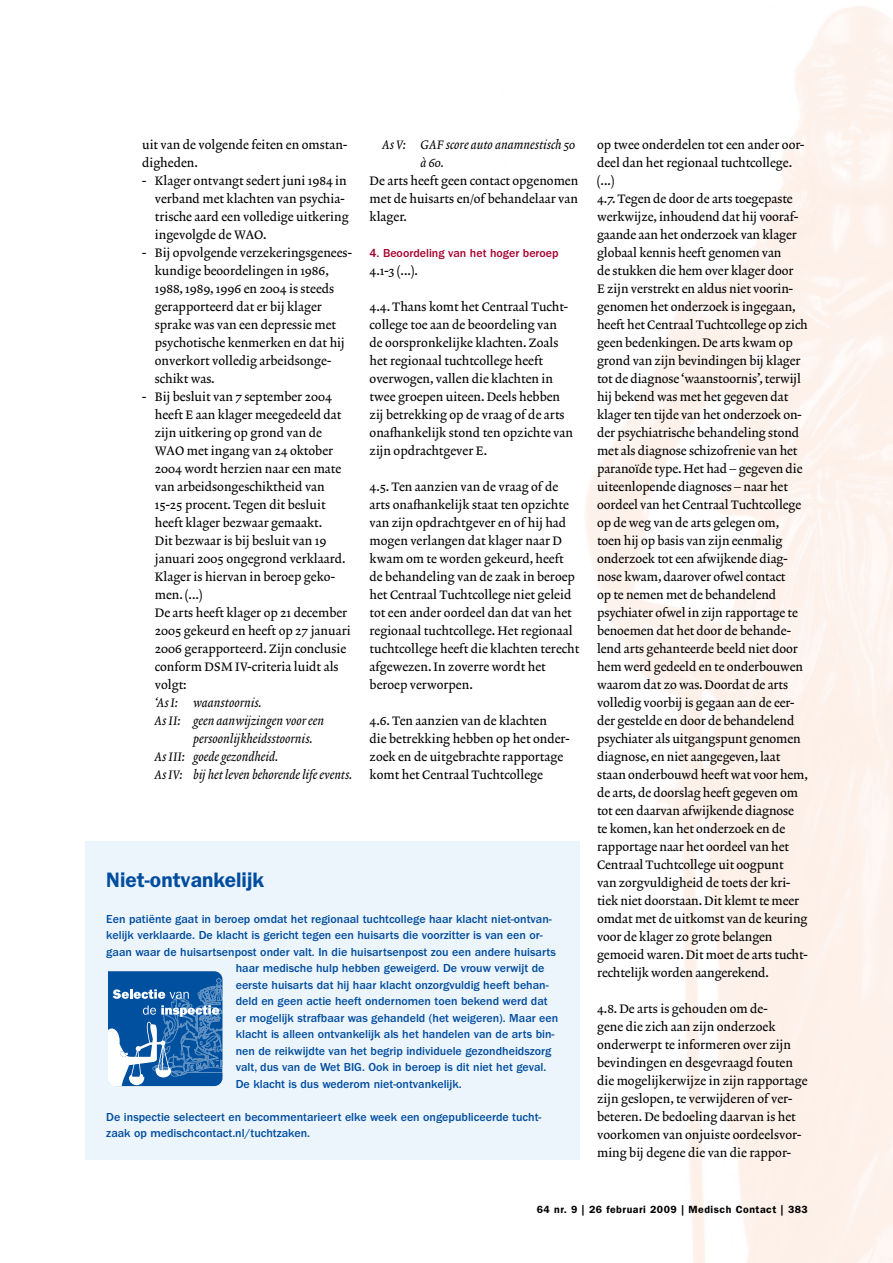
<style>
.page{position:relative;width:893px;height:1263px;background:#fff}
.page>*{position:absolute;margin:0;border:0;box-sizing:border-box;transform-origin:0 0}
.t1{font:600 21px "ITC Franklin Gothic Std";color:#004d9f}
.t2{font:12.45px/18px "Lexicon No 2 Roman A";color:#000}
.t3{font:12.45px/18px "Lexicon No 2 Italic A";color:#000}
.t4{font:500 12px/16.5px "ITC Franklin Gothic Std";color:#004d9f}
.t5{font:500 12px "ITC Franklin Gothic Std";color:#a7002d}
.t6{font:600 10.5px "ITC Franklin Gothic Std";letter-spacing:.05em;color:#000}
</style>
<div class="page">
<div style="left:85px;top:841px;width:495px;height:318px;background:#edf5fc"></div>
<svg style="left:108px;top:971px;width:115px;height:115px;background:#3d79b6"></svg>
<p class="t2" style="left:142px;top:136px;width:207px">uit van de volgende feiten en omstan&shy;digheden.</p>
<p class="t2" style="left:155px;top:172px;width:195px;text-indent:-13px">- Klager ontvangt sedert juni 1984 in verband met klachten van psychia&shy;trische aard een volledige uitkering ingevolgde de WAO.</p>
<p class="t2" style="left:155px;top:244px;width:198px;text-indent:-13px">- Bij opvolgende verzekeringsgenees&shy;kundige beoordelingen in 1986,<br>1988, 1989, 1996 en 2004 is steeds gerapporteerd dat er bij klager sprake was van een depressie met psychotische kenmerken en dat hij onverkort volledig arbeidsonge&shy;schikt was.</p>
<p class="t2" style="left:155px;top:388px;width:197px;text-indent:-13px">- Bij besluit van 7 september 2004 heeft E aan klager meegedeeld dat zijn uitkering op grond van de<br>WAO met ingang van 24 oktober<br>2004 wordt herzien naar een mate van arbeidsongeschiktheid van<br>15-25 procent. Tegen dit besluit heeft klager bezwaar gemaakt.<br>Dit bezwaar is bij besluit van 19 januari 2005 ongegrond verklaard.<br>Klager is hiervan in beroep geko&shy;men. (...)<br>De arts heeft klager op 21 december<br>2005 gekeurd en heeft op 27 januari<br>2006 gerapporteerd. Zijn conclusie conform DSM IV-criteria luidt als volgt:</p>
<p class="t3" style="left:155px;top:694px;width:108px">‘As I: waanstoornis.</p>
<p class="t3" style="left:155px;top:712px;width:171px">As II: geen aanwijzingen voor een</p>
<p class="t3" style="left:193px;top:730px;width:121px">persoonlijkheidsstoornis.</p>
<p class="t3" style="left:155px;top:748px;width:125px">As III: goede gezondheid.</p>
<p class="t3" style="left:155px;top:766px;width:199px">As IV: bij het leven behorende life events.</p>
<p class="t3" style="left:421px;top:136px;width:156px;text-indent:-38px">As V: GAF score auto anamnestisch 50 à 60.</p>
<p class="t2" style="left:370px;top:172px;width:210px;text-align:justify">De arts heeft geen contact opgenomen met de huisarts en/of behandelaar van klager.</p>
<p class="t5" style="left:370px;top:246px;width:191px">4. Beoordeling van het hoger beroep</p>
<p class="t2" style="left:370px;top:262px;width:50px">4.1-3 (...).</p>
<p class="t2" style="left:370px;top:298px;width:205px">4.4. Thans komt het Centraal Tucht&shy;college toe aan de beoordeling van de oorspronkelijke klachten. Zoals het regionaal tuchtcollege heeft overwogen, vallen die klachten in twee groepen uiteen. Deels hebben zij betrekking op de vraag of de arts onafhankelijk stond ten opzichte van zijn opdrachtgever E.</p>
<p class="t2" style="left:370px;top:478px;width:211px">4.5. Ten aanzien van de vraag of de arts onafhankelijk staat ten opzichte van zijn opdrachtgever en of hij had mogen verlangen dat klager naar D kwam om te worden gekeurd, heeft de behandeling van de zaak in beroep het Centraal Tuchtcollege niet geleid tot een ander oordeel dan dat van het regionaal tuchtcollege. Het regionaal tuchtcollege heeft die klachten terecht afgewezen. In zoverre wordt het beroep verworpen.</p>
<p class="t2" style="left:370px;top:712px;width:201px">4.6. Ten aanzien van de klachten<br>die betrekking hebben op het onder&shy;zoek en de uitgebrachte rapportage komt het Centraal Tuchtcollege</p>
<h1 class="t1" style="left:106px;top:867px;width:159px">Niet-ontvankelijk</h1>
<p class="t4" style="left:106px;top:910px;width:447px">Een patiënte gaat in beroep omdat het regionaal tuchtcollege haar klacht niet-ontvan-</p>
<p class="t4" style="left:106px;top:927px;width:438px">kelijk verklaarde. De klacht is gericht tegen een huisarts die voorzitter is van een or-</p>
<p class="t4" style="left:106px;top:943px;width:451px">gaan waar de huisartsenpost onder valt. In die huisartsenpost zou een andere huisarts</p>
<p class="t4" style="left:236px;top:960px;width:310px">haar medische hulp hebben geweigerd. De vrouw verwijt de</p>
<p class="t4" style="left:236px;top:976px;width:314px">eerste huisarts dat hij haar klacht onzorgvuldig heeft behan-</p>
<p class="t4" style="left:236px;top:993px;width:313px">deld en geen actie heeft ondernomen toen bekend werd dat</p>
<p class="t4" style="left:236px;top:1009px;width:324px">er mogelijk strafbaar was gehandeld (het weigeren). Maar een</p>
<p class="t4" style="left:236px;top:1026px;width:320px">klacht is alleen ontvankelijk als het handelen van de arts bin-</p>
<p class="t4" style="left:236px;top:1042px;width:317px">nen de reikwijdte van het begrip individuele gezondheidszorg</p>
<p class="t4" style="left:236px;top:1059px;width:312px">valt, dus van de Wet BIG. Ook in beroep is dit niet het geval.</p>
<p class="t4" style="left:236px;top:1075px;width:228px">De klacht is dus wederom niet-ontvankelijk.</p>
<p class="t4" style="left:106px;top:1108px;width:437px">De inspectie selecteert en becommentarieert elke week een ongepubliceerde tucht&shy;zaak op medischcontact.nl/tuchtzaken.</p>
<p class="t2" style="left:597px;top:136px;width:212px">op twee onderdelen tot een ander oor&shy;deel dan het regionaal tuchtcollege. (...)<br>4.7. Tegen de door de arts toegepaste werkwijze, inhoudend dat hij vooraf&shy;gaande aan het onderzoek van klager globaal kennis heeft genomen van<br>de stukken die hem over klager door<br>E zijn verstrekt en aldus niet voorin&shy;genomen het onderzoek is ingegaan, heeft het Centraal Tuchtcollege op zich geen bedenkingen. De arts kwam op grond van zijn bevindingen bij klager tot de diagnose ‘waanstoornis’, terwijl hij bekend was met het gegeven dat klager ten tijde van het onderzoek on&shy;der psychiatrische behandeling stond met als diagnose schizofrenie van het paranoïde type. Het had – gegeven die uiteenlopende diagnoses – naar het oordeel van het Centraal Tuchtcollege op de weg van de arts gelegen om,<br>toen hij op basis van zijn eenmalig onderzoek tot een afwijkende diag&shy;nose kwam, daarover ofwel contact<br>op te nemen met de behandelend psychiater ofwel in zijn rapportage te benoemen dat het door de behande&shy;lend arts gehanteerde beeld niet door hem werd gedeeld en te onderbouwen waarom dat zo was. Doordat de arts volledig voorbij is gegaan aan de eer&shy;der gestelde en door de behandelend psychiater als uitgangspunt genomen diagnose, en niet aangegeven, laat staan onderbouwd heeft wat voor hem, de arts, de doorslag heeft gegeven om tot een daarvan afwijkende diagnose<br>te komen, kan het onderzoek en de rapportage naar het oordeel van het Centraal Tuchtcollege uit oogpunt<br>van zorgvuldigheid de toets der kri&shy;tiek niet doorstaan. Dit klemt te meer omdat met de uitkomst van de keuring voor de klager zo grote belangen gemoeid waren. Dit moet de arts tucht&shy;rechtelijk worden aangerekend.</p>
<p class="t2" style="left:597px;top:1000px;width:212px">4.8. De arts is gehouden om de-<br>gene die zich aan zijn onderzoek onderwerpt te informeren over zijn bevindingen en desgevraagd fouten die mogelijkerwijze in zijn rapportage zijn geslopen, te verwijderen of ver&shy;beteren. De bedoeling daarvan is het voorkomen van onjuiste oordeelsvor&shy;ming bij degene die van die rappor-</p>
<p class="t6" style="left:537px;top:1203px;width:273px">64 nr. 9 | 26 februari 2009 | Medisch Contact | 383</p>
</div>
